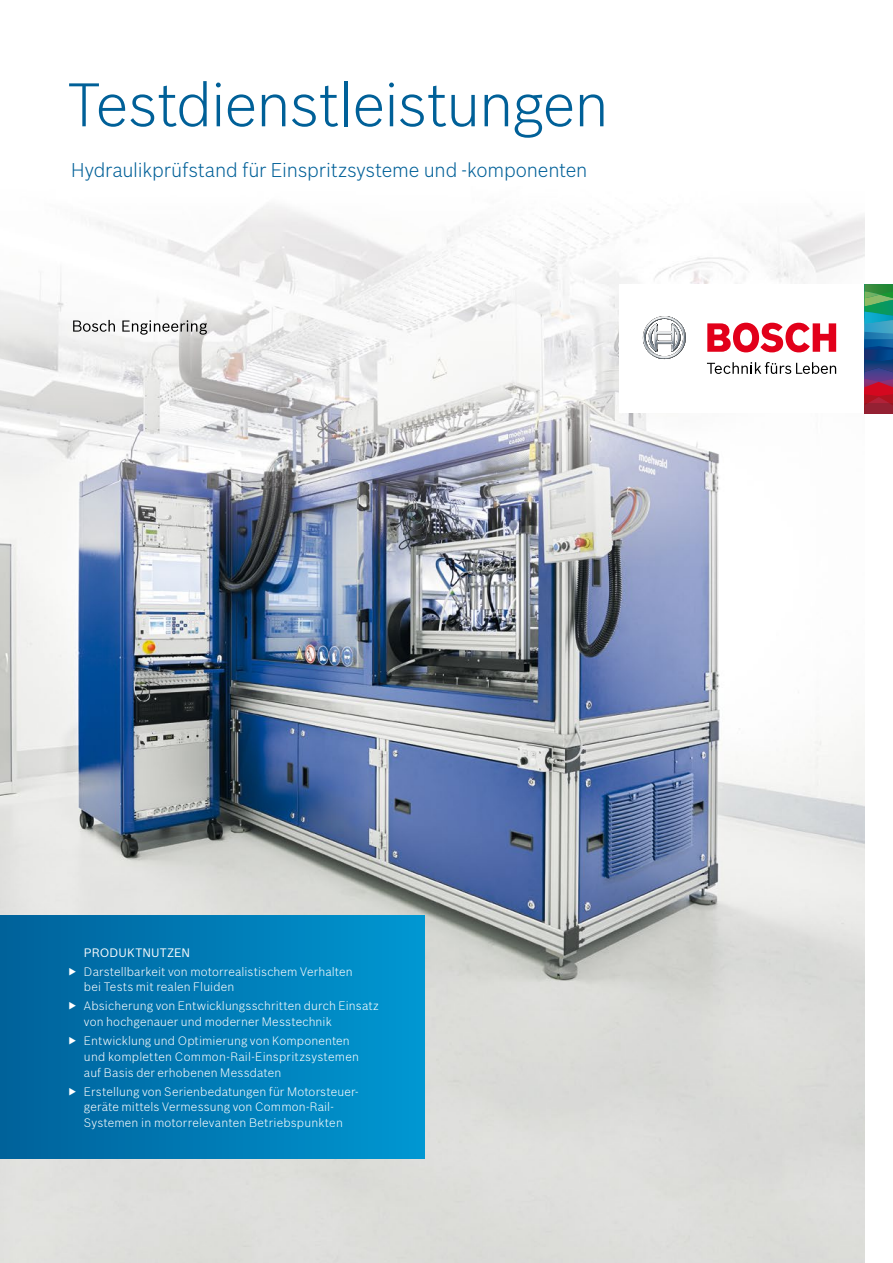
<style>
.page{position:relative;width:893px;height:1263px;background:#fff}
.page>*{position:absolute;margin:0;border:0;box-sizing:border-box;transform-origin:0 0}
.t1{font:300 60px "Bosch Sans";letter-spacing:-.02em;color:#006098}
.t2{font:300 19.5px "Bosch Sans";letter-spacing:-.01em;color:#006098}
.t3{font:300 12px/15.8px "Bosch Sans";letter-spacing:.01em;color:#fff}
.t4{font:12px "Bosch Sans";letter-spacing:.01em;color:#fff}
</style>
<div class="page">
<img style="left:0;top:205px;width:864px;height:1058px">
<div style="left:0;top:916px;width:424px;height:243px;background:linear-gradient(to right,#00619a,#0097d2)"></div>
<div style="left:619px;top:284px;width:274px;height:129px;background:#fff"></div>
<svg style="left:864px;top:284px;width:29px;height:129px"></svg>
<svg style="left:643px;top:316px;width:43px;height:43px"></svg>
<svg style="left:707px;top:323px;width:129px;height:29px"></svg>
<svg style="left:707px;top:362px;width:129px;height:12px"></svg>
<div style="left:54px;top:302px;width:171px;height:51px;background:#fff;opacity:.5"></div>
<svg style="left:73px;top:320px;width:134px;height:15px"></svg>
<svg style="left:70px;top:967px;width:6px;height:8px"></svg>
<svg style="left:70px;top:1002px;width:6px;height:8px"></svg>
<svg style="left:70px;top:1037px;width:6px;height:7px"></svg>
<svg style="left:70px;top:1087px;width:6px;height:8px"></svg>
<h1 class="t1" style="left:67px;top:68px;width:543px">Testdienstleistungen</h1>
<h2 class="t2" style="left:71px;top:158px;width:518px">Hydraulikprüfstand für Einspritzsysteme und -komponenten</h2>
<p class="t4" style="left:84px;top:945px;width:108px">PRODUKTNUTZEN</p>
<p class="t3" style="left:84px;top:963px;width:270px">Darstellbarkeit von motorrealistischem Verhalten bei Tests mit realen Fluiden</p>
<p class="t3" style="left:84px;top:998px;width:296px">Absicherung von Entwicklungsschritten durch Einsatz von hochgenauer und moderner Messtechnik</p>
<p class="t3" style="left:84px;top:1033px;width:277px">Entwicklung und Optimierung von Komponenten und kompletten Common-Rail-Einspritzsystemen auf Basis der erhobenen Messdaten</p>
<p class="t3" style="left:84px;top:1083px;width:275px">Erstellung von Serienbedatungen für Motorsteuer&shy;geräte mittels Vermessung von Common-Rail-<br>Systemen in motorrelevanten Betriebspunkten</p>
</div>
